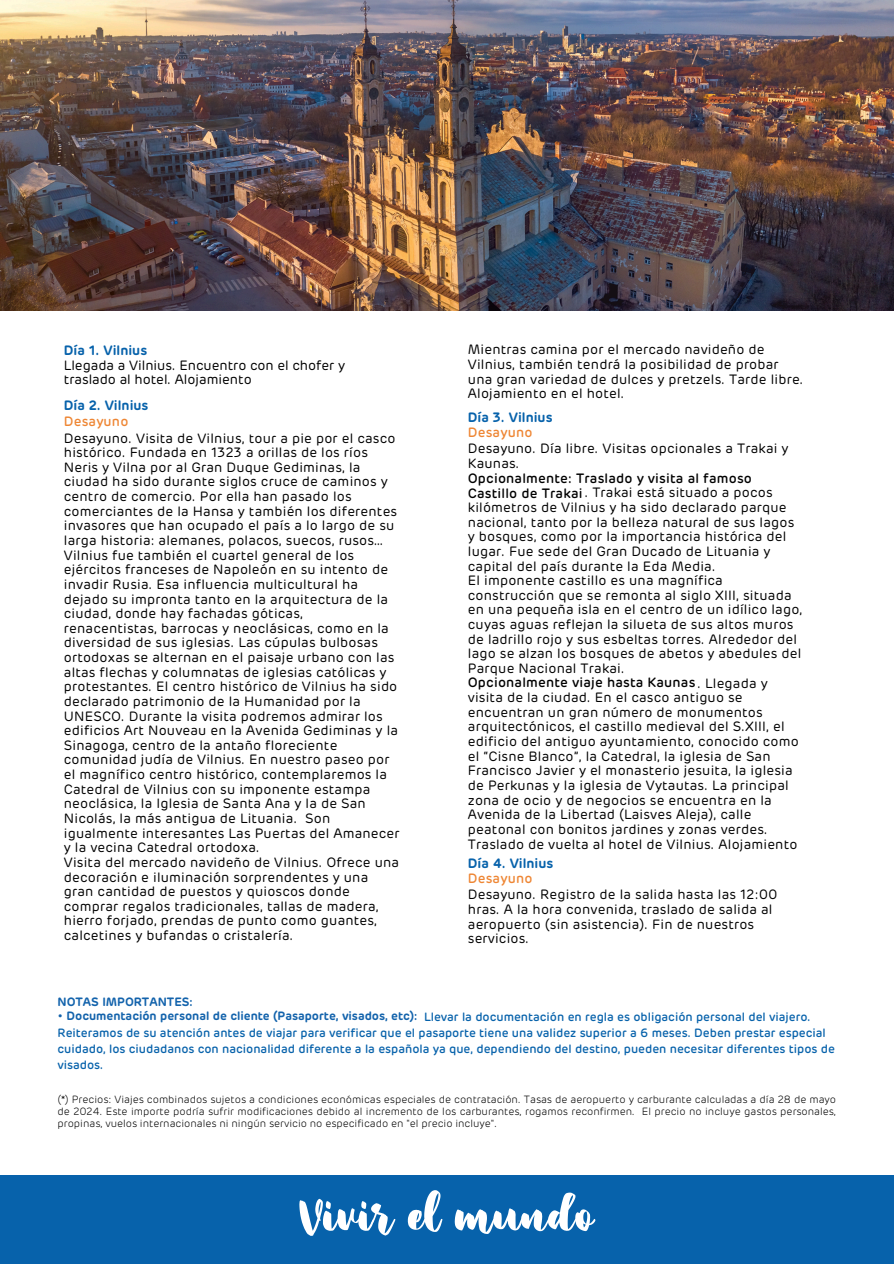
<style>
.page{position:relative;width:894px;height:1264px;background:#fff}
.page>*{position:absolute;margin:0;border:0;box-sizing:border-box;transform-origin:0 0}
.t1{font:69px "Hopipolla Free";color:#fff}
.t2{font:13.5px/14.7px "Rubrik";letter-spacing:.015em;color:#000}
.t3{font:600 13.5px "Rubrik";color:#0762ab}
.t4{font:500 13.5px "Rubrik";letter-spacing:.015em;color:#000}
.t5{font:500 13.5px "Rubrik";letter-spacing:.015em;color:#ee8634}
.t6{font:500 12px/16px "Rubrik";color:#0762ab}
.t7{font:600 12px "Rubrik";color:#1363ac}
.t8{font:300 10.5px/12.3px "Rubrik";color:#000;text-align:justify}
.s1{font-weight:500}
</style>
<div class="page">
<div style="left:0;top:1175px;width:893px;height:88px;background:#0762ab"></div>
<img style="left:0;top:0;width:893px;height:311px">
<h2 class="t3" style="left:64px;top:344px;width:85px">Día 1. Vilnius</h2>
<h2 class="t2" style="left:64px;top:358px;width:282px">Llegada a Vilnius. Encuentro con el chofer y traslado al hotel. Alojamiento</h2>
<h2 class="t3" style="left:64px;top:399px;width:86px">Día 2. Vilnius</h2>
<h2 class="t2" style="left:64px;top:431px;width:337px">Desayuno. Visita de Vilnius, tour a pie por el casco histórico. Fundada en 1323 a orillas de los ríos Neris y Vilna por al Gran Duque Gediminas, la ciudad ha sido durante siglos cruce de caminos y centro de comercio. Por ella han pasado los comerciantes de la Hansa y también los diferentes invasores que han ocupado el país a lo largo de su larga historia: alemanes, polacos, suecos, rusos… Vilnius fue también el cuartel general de los ejércitos franceses de Napoleón en su intento de invadir Rusia. Esa influencia multicultural ha dejado su impronta tanto en la arquitectura de la ciudad, donde hay fachadas góticas,<br>renacentistas, barrocas y neoclásicas, como en la diversidad de sus iglesias. Las cúpulas bulbosas ortodoxas se alternan en el paisaje urbano con las altas flechas y columnatas de iglesias católicas y protestantes. El centro histórico de Vilnius ha sido declarado patrimonio de la Humanidad por la UNESCO. Durante la visita podremos admirar los edificios Art Nouveau en la Avenida Gediminas y la Sinagoga, centro de la antaño floreciente comunidad judía de Vilnius. En nuestro paseo por el magnífico centro histórico, contemplaremos la Catedral de Vilnius con su imponente estampa neoclásica, la Iglesia de Santa Ana y la de San Nicolás, la más antigua de Lituania. Son igualmente interesantes Las Puertas del Amanecer y la vecina Catedral ortodoxa.<br>Visita del mercado navideño de Vilnius. Ofrece una decoración e iluminación sorprendentes y una gran cantidad de puestos y quioscos donde comprar regalos tradicionales, tallas de madera, hierro forjado, prendas de punto como guantes, calcetines y bufandas o cristalería.</h2>
<h2 class="t5" style="left:64px;top:415px;width:66px">Desayuno</h2>
<h1 class="t2" style="left:468px;top:343px;width:337px">Mientras camina por el mercado navideño de Vilnius, también tendrá la posibilidad de probar una gran variedad de dulces y pretzels. Tarde libre.<br>Alojamiento en el hotel.</h1>
<h2 class="t3" style="left:468px;top:411px;width:86px">Día 3. Vilnius</h2>
<h2 class="t5" style="left:468px;top:426px;width:66px">Desayuno</h2>
<h2 class="t2" style="left:468px;top:442px;width:322px">Desayuno. Día libre. Visitas opcionales a Trakai y<br>Kaunas.</h2>
<h2 class="t2" style="left:468px;top:486px;width:336px"><span class="s1">Castillo de Trakai</span>. Trakai está situado a pocos kilómetros de Vilnius y ha sido declarado parque nacional, tanto por la belleza natural de sus lagos y bosques, como por la importancia histórica del lugar. Fue sede del Gran Ducado de Lituania y capital del país durante la Eda Media.<br>El imponente castillo es una magnífica construcción que se remonta al siglo XIII, situada en una pequeña isla en el centro de un idílico lago, cuyas aguas reflejan la silueta de sus altos muros de ladrillo rojo y sus esbeltas torres. Alrededor del lago se alzan los bosques de abetos y abedules del Parque Nacional Trakai.<br><span class="s1">Opcionalmente viaje hasta Kaunas</span>. Llegada y visita de la ciudad. En el casco antiguo se encuentran un gran número de monumentos arquitectónicos, el castillo medieval del S.XIII, el edificio del antiguo ayuntamiento, conocido como el “Cisne Blanco”, la Catedral, la iglesia de San Francisco Javier y el monasterio jesuita, la iglesia de Perkunas y la iglesia de Vytautas. La principal zona de ocio y de negocios se encuentra en la Avenida de la Libertad (Laisves Aleja), calle peatonal con bonitos jardines y zonas verdes.<br>Traslado de vuelta al hotel de Vilnius. Alojamiento</h2>
<h3 class="t4" style="left:468px;top:472px;width:285px">Opcionalmente: Traslado y visita al famoso</h3>
<h2 class="t3" style="left:468px;top:857px;width:87px">Día 4. Vilnius</h2>
<h2 class="t2" style="left:468px;top:888px;width:311px">Desayuno. Registro de la salida hasta las 12:00 hras. A la hora convenida, traslado de salida al aeropuerto (sin asistencia). Fin de nuestros servicios.</h2>
<h2 class="t5" style="left:468px;top:871px;width:66px">Desayuno</h2>
<h2 class="t7" style="left:57px;top:996px;width:137px">NOTAS IMPORTANTES:</h2>
<h2 class="t7" style="left:57px;top:1010px;width:361px">• Documentación personal de cliente (Pasaporte, visados, etc):</h2>
<h3 class="t6" style="left:57px;top:1009px;width:778px;text-indent:366px">Llevar la documentación en regla es obligación personal del viajero.<br>Reiteramos de su atención antes de viajar para verificar que el pasaporte tiene una validez superior a 6 meses. Deben prestar especial cuidado, los ciudadanos con nacionalidad diferente a la española ya que, dependiendo del destino, pueden necesitar diferentes tipos de visados.</h3>
<h2 class="t8" style="left:57px;top:1093px;width:779px">(*) Precios: Viajes combinados sujetos a condiciones económicas especiales de contratación. Tasas de aeropuerto y carburante calculadas a día 28 de mayo de 2024. Este importe podría sufrir modificaciones debido al incremento de los carburantes, rogamos reconfirmen. El precio no incluye gastos personales, propinas, vuelos internacionales ni ningún servicio no especificado en "el precio incluye".</h2>
<h2 class="t1" style="left:299px;top:1187px;width:296px">Vivir el mundo</h2>
</div>
